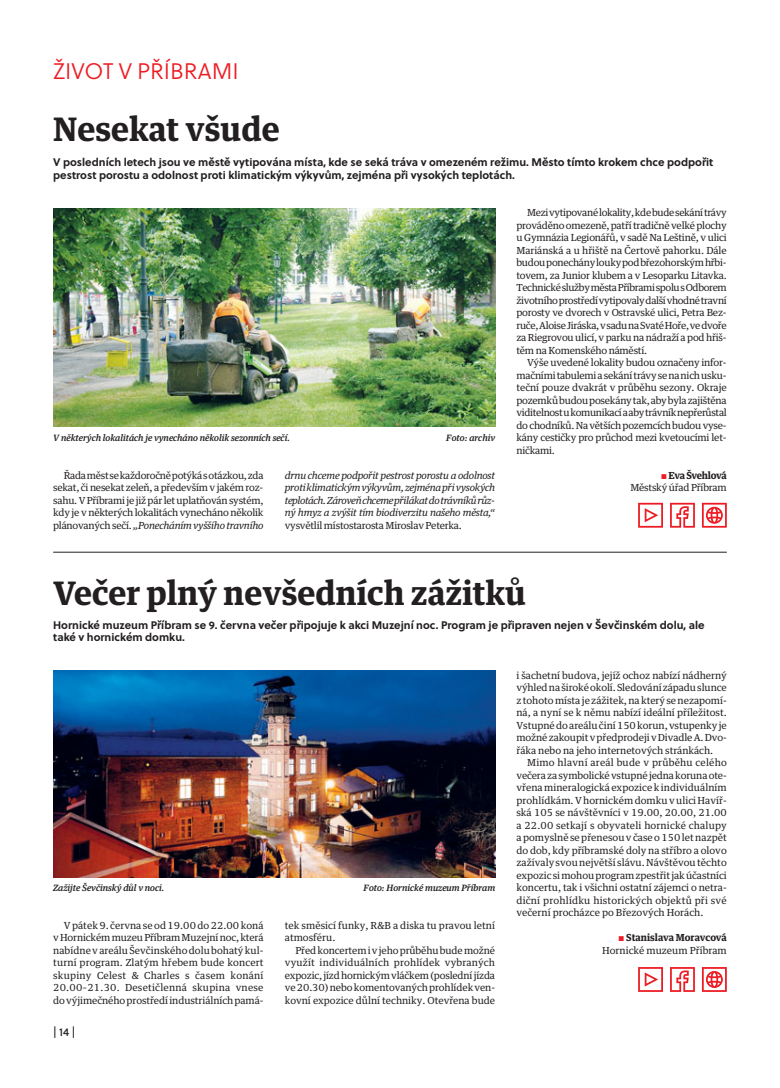
<style>
.page{position:relative;width:780px;height:1088px;background:#fff}
.page>*{position:absolute;margin:0;border:0;box-sizing:border-box;transform-origin:0 0}
.t1{font:700 32.5px "Guardian Text Egyp";color:#231f20}
.t2{font:22.5px "Soleil Lt";color:#ed1c24}
.t3{font:11.25px "Soleil Bk";color:#231f20}
.t4{font:700 11px/12.5px "Soleil";color:#231f20}
.t5{font:9.75px/12.5px "Guardian Text Egyp";letter-spacing:-.01em;color:#231f20;text-align:justify}
.t6{font:italic 9.75px/12.5px "Guardian Text Egyp";letter-spacing:-.025em;color:#231f20;text-align:justify}
.t7{font:italic 500 8.75px "Guardian Text Egyp";color:#231f20}
.s1{font-style:italic}
.s2{font-family:"Soleil Bk";font-size:9.62px;color:#ed1c24}
.s3{font-weight:700}
</style>
<div class="page">
<img style="left:53px;top:670px;width:442px;height:207px">
<svg style="left:638px;top:967px;width:25px;height:25px"></svg>
<svg style="left:670px;top:967px;width:24px;height:25px"></svg>
<svg style="left:702px;top:967px;width:24px;height:25px"></svg>
<hr style="left:53px;top:552px;width:673px;height:1px;background:#231f20">
<img style="left:53px;top:208px;width:442px;height:218px">
<svg style="left:638px;top:503px;width:25px;height:25px"></svg>
<svg style="left:670px;top:503px;width:24px;height:25px"></svg>
<svg style="left:702px;top:503px;width:24px;height:25px"></svg>
<h2 class="t2" style="left:53px;top:58px;width:187px">ŽIVOT V PŘÍBRAMI</h2>
<h1 class="t1" style="left:53px;top:114px;width:228px">Nesekat všude</h1>
<p class="t4" style="left:53px;top:157px;width:661px">V posledních letech jsou ve městě vytipována místa, kde se seká tráva v omezeném režimu. Město tímto krokem chce podpořit pestrost porostu a odolnost proti klimatickým výkyvům, zejména při vysokých teplotách.</p>
<p class="t7" style="left:53px;top:434px;width:238px">V některých lokalitách je vynecháno několik sezonních sečí.</p>
<p class="t7" style="left:446px;top:434px;width:50px">Foto: archiv</p>
<p class="t5" style="left:53px;top:470px;width:212px;text-indent:11px">Řada měst se každoročně potýká s otázkou, zda sekat, či nesekat zeleň, a především v jakém roz&shy;sahu. V Příbrami je již pár let uplatňován systém, kdy je v některých lokalitách vynecháno několik plánovaných sečí. <span class="s1">„Ponecháním vyššího travního</span></p>
<p class="t6" style="left:285px;top:470px;width:212px">drnu chceme podpořit pestrost porostu a odolnost proti klimatickým výkyvům, zejména při vysokých teplotách. Zároveň chceme přilákat do trávníků růz&shy;ný hmyz a zvýšit tím biodiverzitu našeho města,“</p>
<p class="t5" style="left:285px;top:520px;width:179px">vysvětlil místostarosta Miroslav Peterka.</p>
<p class="t5" style="left:516px;top:207px;width:212px;text-indent:11px">Mezi vytipované lokality, kde bude sekání trávy prováděno omezeně, patří tradičně velké plochy u Gymnázia Legionářů, v sadě Na Leštině, v ulici Mariánská a u hřiště na Čertově pahorku. Dále budou ponechány louky pod březohorským hřbi&shy;tovem, za Junior klubem a v Lesoparku Litavka.<br>Technické služby města Příbrami spolu s Odborem životního prostředí vytipovaly další vhodné travní porosty ve dvorech v Ostravské ulici, Petra Bez&shy;ruče, Aloise Jiráska, v sadu na Svaté Hoře, ve dvoře za Riegrovou ulicí, v parku na nádraží a pod hřiš&shy;těm na Komenského náměstí.</p>
<p class="t5" style="left:516px;top:357px;width:212px;text-indent:11px">Výše uvedené lokality budou označeny infor&shy;mačními tabulemi a sekání trávy se na nich usku&shy;teční pouze dvakrát v průběhu sezony. Okraje pozemků budou posekány tak, aby byla zajištěna viditelnost u komunikací a aby trávník nepřerůstal do chodníků. Na větších pozemcích budou vyse&shy;kány cestičky pro průchod mezi kvetoucími let&shy;ničkami.</p>
<p class="t5" style="left:630px;top:470px;width:98px;text-align:right"><span class="s2">S</span> <span class="s3">Eva Švehlová<br></span>Městský úřad Příbram</p>
<h1 class="t1" style="left:53px;top:578px;width:474px">Večer plný nevšedních zážitků</h1>
<p class="t4" style="left:53px;top:619px;width:653px">Hornické muzeum Příbram se 9. června večer připojuje k akci Muzejní noc. Program je připraven nejen v Ševčinském dolu, ale také v hornickém domku.</p>
<p class="t7" style="left:53px;top:884px;width:113px">Zažijte Ševčinský důl v noci.</p>
<p class="t7" style="left:363px;top:884px;width:133px">Foto: Hornické muzeum Příbram</p>
<p class="t5" style="left:53px;top:920px;width:212px;text-indent:11px">V pátek 9. června se od 19.00 do 22.00 koná v Hornickém muzeu Příbram Muzejní noc, která nabídne v areálu Ševčinského dolu bohatý kul&shy;turní program. Zlatým hřebem bude koncert skupiny Celest &amp; Charles s časem konání 20.00–21.30. Desetičlenná skupina vnese do výjimečného prostředí industriálních pamá-</p>
<p class="t5" style="left:285px;top:920px;width:212px">tek směsicí funky, R&amp;B a diska tu pravou letní atmosféru.</p>
<p class="t5" style="left:285px;top:945px;width:212px;text-indent:11px">Před koncertem i v jeho průběhu bude možné využít individuálních prohlídek vybraných expozic, jízd hornickým vláčkem (poslední jízda ve 20.30) nebo komentovaných prohlídek ven&shy;kovní expozice důlní techniky. Otevřena bude</p>
<p class="t3" style="left:53px;top:1026px;width:24px">| 14 |</p>
<p class="t5" style="left:516px;top:670px;width:212px">i šachetní budova, jejíž ochoz nabízí nádherný výhled na široké okolí. Sledování západu slunce z tohoto místa je zážitek, na který se nezapomí&shy;ná, a nyní se k němu nabízí ideální příležitost.<br>Vstupné do areálu činí 150 korun, vstupenky je možné zakoupit v předprodeji v Divadle A. Dvo&shy;řáka nebo na jeho internetových stránkách.</p>
<p class="t5" style="left:516px;top:757px;width:212px;text-indent:11px">Mimo hlavní areál bude v průběhu celého večera za symbolické vstupné jedna koruna ote&shy;vřena mineralogická expozice k individuálním prohlídkám. V hornickém domku v ulici Havíř&shy;ská 105 se návštěvníci v 19.00, 20.00, 21.00 a 22.00 setkají s obyvateli hornické chalupy a pomyslně se přenesou v čase o 150 let nazpět do dob, kdy příbramské doly na stříbro a olovo zažívaly svou největší slávu. Návštěvou těchto expozic si mohou program zpestřit jak účastníci koncertu, tak i všichni ostatní zájemci o netra&shy;diční prohlídku historických objektů při své večerní procházce po Březových Horách.</p>
<p class="t5" style="left:602px;top:932px;width:126px;text-align:right"><span class="s2">S</span> <span class="s3">Stanislava Moravcová<br></span>Hornické muzeum Příbram</p>
</div>
